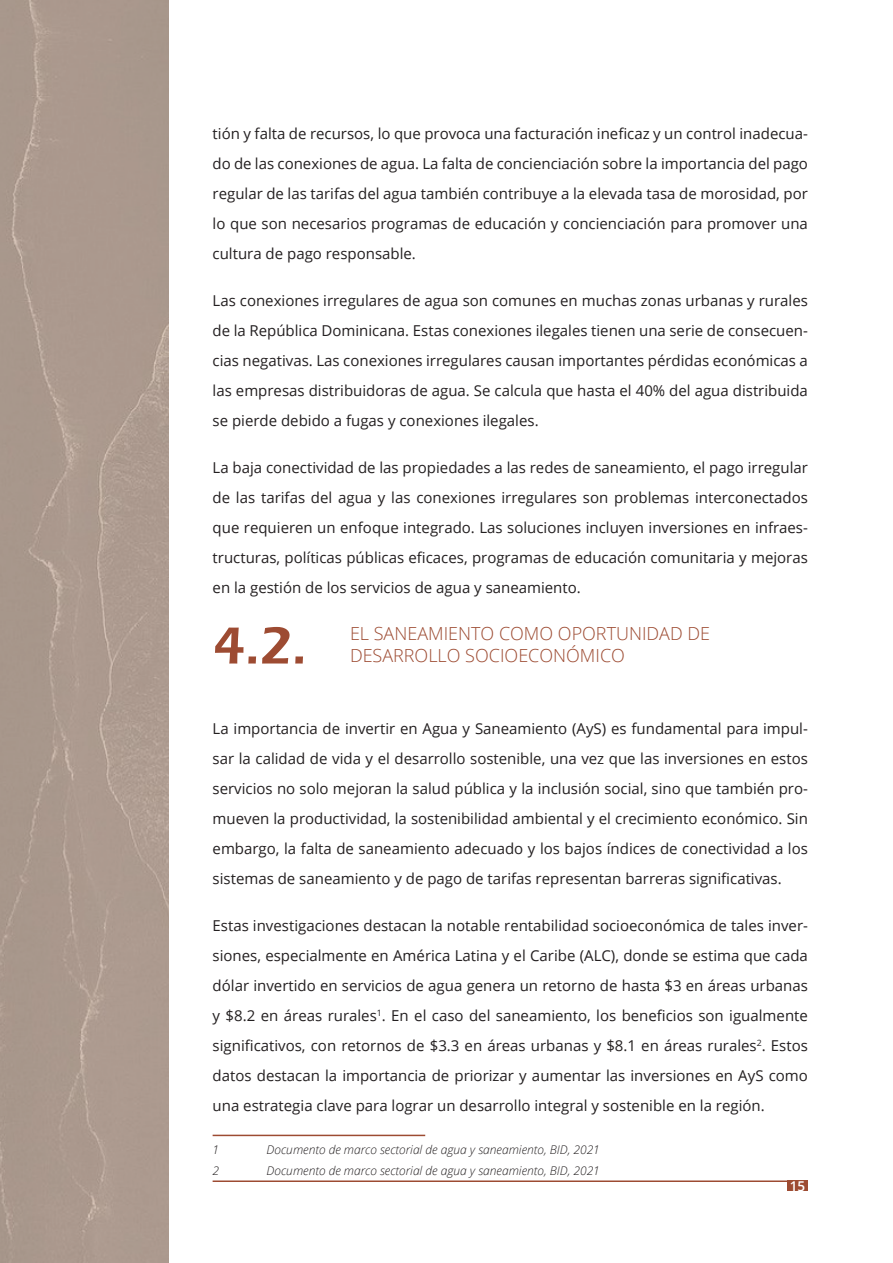
<style>
.page{position:relative;width:893px;height:1263px;background:#fff}
.page>*{position:absolute;margin:0;border:0;box-sizing:border-box;transform-origin:0 0}
.NUMERO_SUBCAPITULOS{font:600 54px "Eras ITC";color:#9d4b32}
.TEXTO_SUBCAPITULOS{font:300 18px "Open Sans";color:#9d4b32}
.TEXTO_CORRIDO{font:15px/30px "Open Sans";color:#231f20;text-align:justify}
.t1{font:600 13.5px "Open Sans";color:#fff}
.NOTA_DE_RODAPÉ{font:italic 300 12px "Open Sans";color:#231f20}
</style>
<div class="page">
<div style="left:787px;top:1180px;width:21px;height:11px;background:#9d4b32"></div>
<hr style="left:213px;top:1180px;width:574px;height:2px;background:#9d4b32">
<hr style="left:213px;top:1135px;width:212px;height:1px;background:#9d4b32">
<div style="left:0;top:0;width:169px;height:1263px;background:#ab988d"></div>
<p class="TEXTO_CORRIDO" style="left:213px;top:118px;width:597px">tión y falta de recursos, lo que provoca una facturación ineficaz y un control inadecua&shy;do de las conexiones de agua. La falta de concienciación sobre la importancia del pago regular de las tarifas del agua también contribuye a la elevada tasa de morosidad, por lo que son necesarios programas de educación y concienciación para promover una cultura de pago responsable.</p>
<p class="TEXTO_CORRIDO" style="left:213px;top:285px;width:597px">Las conexiones irregulares de agua son comunes en muchas zonas urbanas y rurales de la República Dominicana. Estas conexiones ilegales tienen una serie de consecuen&shy;cias negativas. Las conexiones irregulares causan importantes pérdidas económicas a las empresas distribuidoras de agua. Se calcula que hasta el 40% del agua distribuida se pierde debido a fugas y conexiones ilegales.</p>
<p class="TEXTO_CORRIDO" style="left:213px;top:452px;width:597px">La baja conectividad de las propiedades a las redes de saneamiento, el pago irregular de las tarifas del agua y las conexiones irregulares son problemas interconectados que requieren un enfoque integrado. Las soluciones incluyen inversiones en infraes&shy;tructuras, políticas públicas eficaces, programas de educación comunitaria y mejoras en la gestión de los servicios de agua y saneamiento.</p>
<p class="NUMERO_SUBCAPITULOS" style="left:213px;top:615px;width:95px">4.2.</p>
<p class="TEXTO_SUBCAPITULOS" style="left:350px;top:621px;width:362px">EL SANEAMIENTO COMO OPORTUNIDAD DE</p>
<p class="TEXTO_SUBCAPITULOS" style="left:350px;top:643px;width:276px">DESARROLLO SOCIOECONÓMICO</p>
<p class="TEXTO_CORRIDO" style="left:213px;top:713px;width:597px">La importancia de invertir en Agua y Saneamiento (AyS) es fundamental para impul&shy;sar la calidad de vida y el desarrollo sostenible, una vez que las inversiones en estos servicios no solo mejoran la salud pública y la inclusión social, sino que también pro&shy;mueven la productividad, la sostenibilidad ambiental y el crecimiento económico. Sin embargo, la falta de saneamiento adecuado y los bajos índices de conectividad a los sistemas de saneamiento y de pago de tarifas representan barreras significativas.</p>
<p class="TEXTO_CORRIDO" style="left:213px;top:910px;width:597px">Estas investigaciones destacan la notable rentabilidad socioeconómica de tales inver&shy;siones, especialmente en América Latina y el Caribe (ALC), donde se estima que cada dólar invertido en servicios de agua genera un retorno de hasta $3 en áreas urbanas y $8.2 en áreas rurales<sup>1</sup>. En el caso del saneamiento, los beneficios son igualmente significativos, con retornos de $3.3 en áreas urbanas y $8.1 en áreas rurales<sup>2</sup>. Estos datos destacan la importancia de priorizar y aumentar las inversiones en AyS como una estrategia clave para lograr un desarrollo integral y sostenible en la región.</p>
<p class="NOTA_DE_RODAPÉ" style="left:213px;top:1141px;width:8px">1</p>
<p class="NOTA_DE_RODAPÉ" style="left:267px;top:1141px;width:335px">Documento de marco sectorial de agua y saneamiento, BID, 2021</p>
<p class="NOTA_DE_RODAPÉ" style="left:213px;top:1162px;width:8px">2</p>
<p class="NOTA_DE_RODAPÉ" style="left:267px;top:1162px;width:335px">Documento de marco sectorial de agua y saneamiento, BID, 2021</p>
<p class="t1" style="left:790px;top:1177px;width:17px">15</p>
</div>
